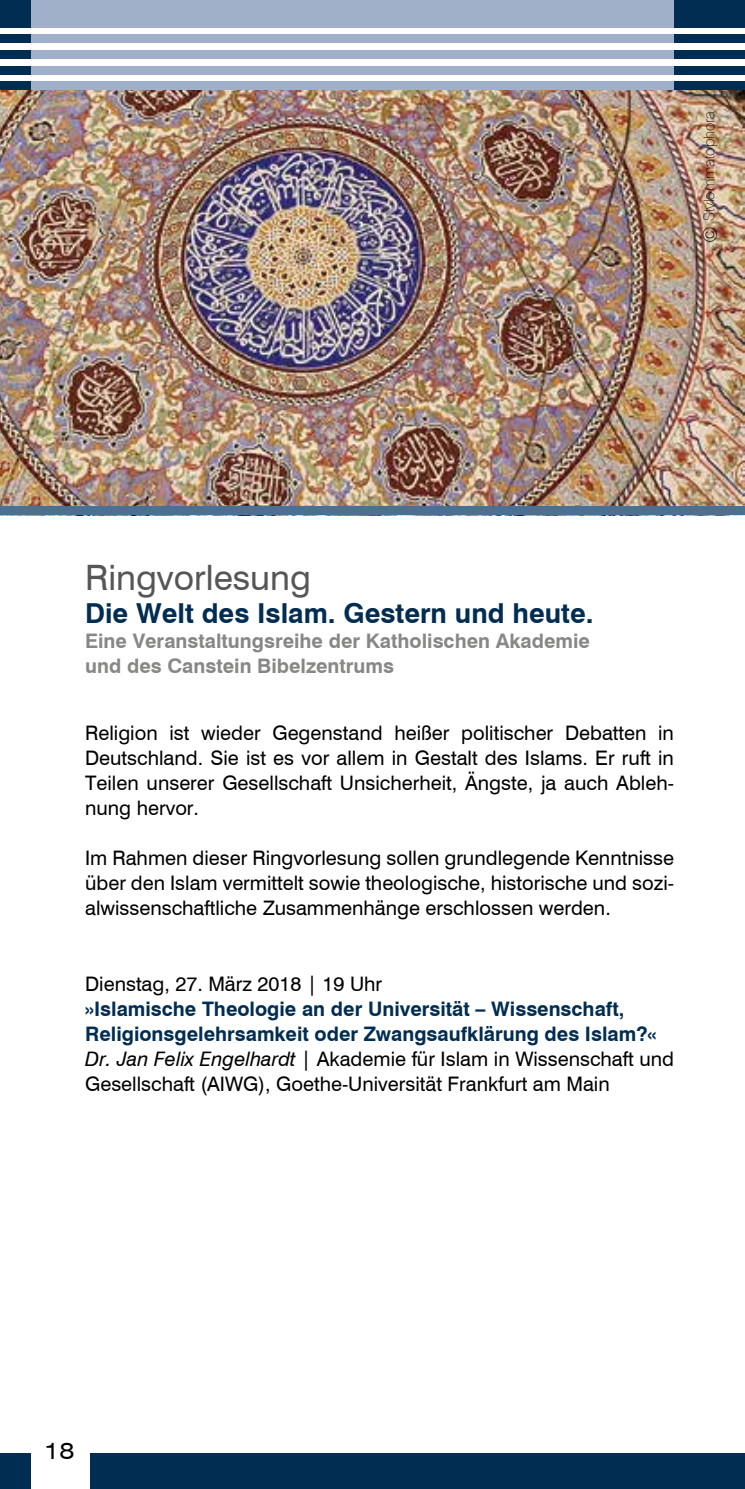
<style>
.page{position:relative;width:745px;height:1489px;background:#fff}
.page>*{position:absolute;margin:0;border:0;box-sizing:border-box;transform-origin:0 0}
.t1{font:35px "Swiss 721 BT";color:#565656}
.t2{font:700 27.5px "Swiss 721 BT";color:#002d51}
.t3{font:expanded 22.5px "Swiss 721 BT";color:#000}
.t4{font:20px/25px "Swiss 721 BT";color:#000;text-align:justify}
.t5{font:700 20px/25px "Swiss 721 BT";color:#002d51}
.t6{font:700 20px/25px "Swiss 721 BT";color:#878786}
.t7{font:100 15px "Swiss 721 BT";color:#000}
.s1{font-size:20px}
.s2{font-weight:400;font-style:italic;color:#000}
.s3{font-weight:400;color:#000}
</style>
<div class="page">
<img style="left:0;top:90px;width:744px;height:416px">
<div style="left:673px;top:0;width:71px;height:28px;background:#002d51"></div>
<div style="left:673px;top:35px;width:71px;height:8px;background:#002d51"></div>
<div style="left:673px;top:81px;width:71px;height:9px;background:#002d51"></div>
<div style="left:673px;top:50px;width:71px;height:9px;background:#002d51"></div>
<div style="left:673px;top:66px;width:71px;height:8px;background:#002d51"></div>
<div style="left:0;top:35px;width:32px;height:8px;background:#002d51"></div>
<div style="left:0;top:81px;width:32px;height:9px;background:#002d51"></div>
<div style="left:0;top:50px;width:32px;height:9px;background:#002d51"></div>
<div style="left:0;top:66px;width:32px;height:8px;background:#002d51"></div>
<div style="left:0;top:0;width:32px;height:28px;background:#002d51"></div>
<div style="left:32px;top:0;width:641px;height:28px;background:#a0b0c8"></div>
<div style="left:32px;top:35px;width:641px;height:8px;background:#a0b0c8"></div>
<div style="left:32px;top:81px;width:641px;height:9px;background:#a0b0c8"></div>
<div style="left:32px;top:50px;width:641px;height:9px;background:#a0b0c8"></div>
<div style="left:32px;top:66px;width:641px;height:8px;background:#a0b0c8"></div>
<div style="left:0;top:506px;width:744px;height:9px;background:#4a7093"></div>
<div style="left:90px;top:1453px;width:654px;height:35px;background:#002d51"></div>
<div style="left:0;top:1453px;width:30px;height:35px;background:#002d51"></div>
<p class="t7" style="left:699px;top:243px;width:133px;rotate:-90deg"><span class="s1">©</span> Stylommatophora</p>
<h1 class="t1" style="left:85px;top:556px;width:227px">Ringvorlesung</h1>
<h2 class="t2" style="left:85px;top:597px;width:509px">Die Welt des Islam. Gestern und heute.</h2>
<p class="t6" style="left:85px;top:628px;width:506px">Eine Veranstaltungsreihe der Katholischen Akademie und des Canstein Bibelzentrums</p>
<p class="t4" style="left:85px;top:720px;width:590px">Religion ist wieder Gegenstand heißer politischer Debatten in Deutschland. Sie ist es vor allem in Gestalt des Islams. Er ruft in Teilen unserer Gesellschaft Unsicherheit, Ängste, ja auch Ableh&shy;nung hervor.</p>
<p class="t4" style="left:85px;top:845px;width:590px">Im Rahmen dieser Ringvorlesung sollen grundlegende Kenntnisse über den Islam vermittelt sowie theologische, historische und sozi&shy;alwissenschaftliche Zusammenhänge erschlossen werden.</p>
<p class="t4" style="left:85px;top:970px;width:298px">Dienstag, 27. März 2018 | 19 Uhr</p>
<p class="t5" style="left:85px;top:995px;width:590px">»Islamische Theologie an der Universität – Wissenschaft, Religionsgelehrsamkeit oder Zwangsaufklärung des Islam?« <span class="s2">Dr. Jan Felix Engelhardt</span> <span class="s3">| Akademie für Islam in Wissenschaft und Gesellschaft (AIWG), Goethe-Universität Frankfurt am Main</span></p>
<p class="t3" style="left:44px;top:1437px;width:32px">18</p>
</div>
